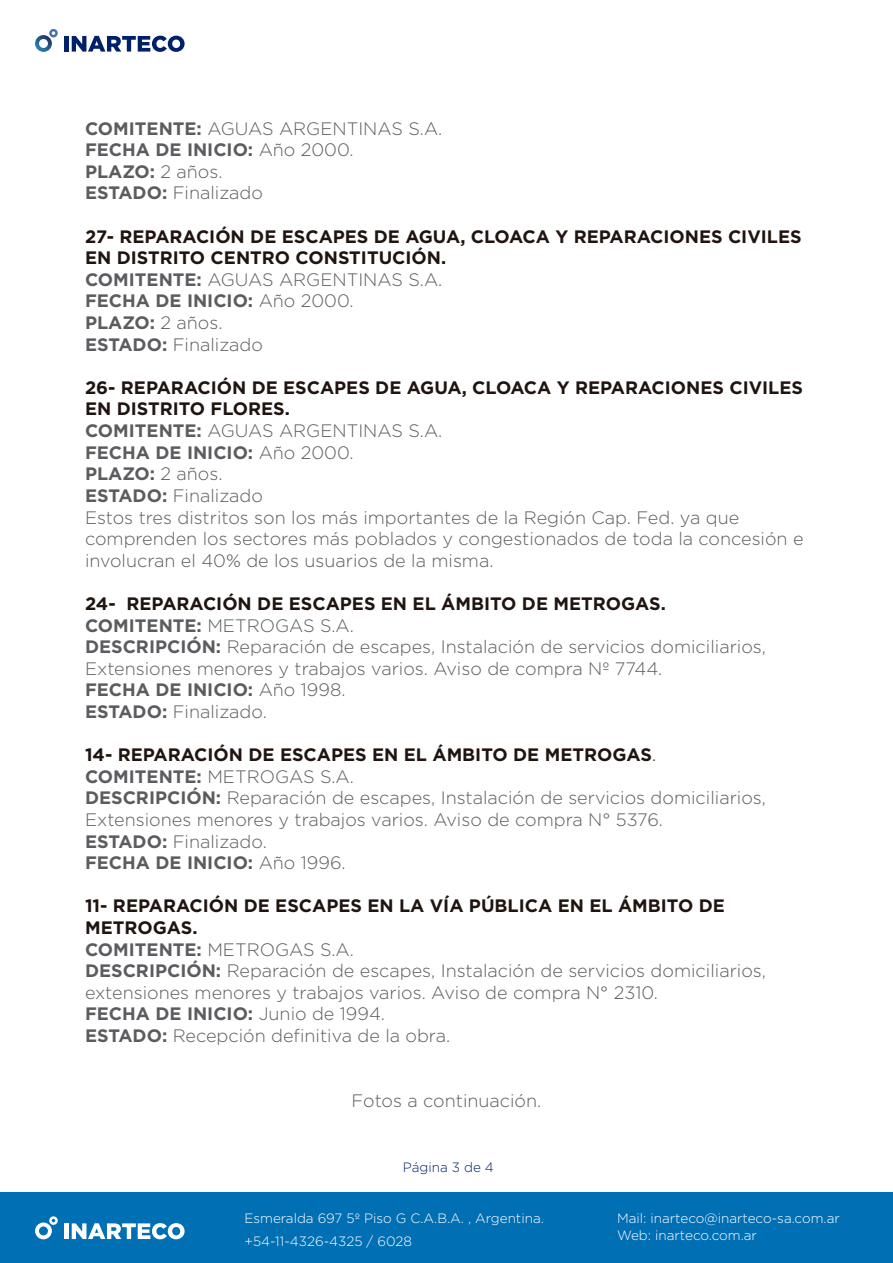
<style>
.page{position:relative;width:893px;height:1263px;background:#fff}
.page>*{position:absolute;margin:0;border:0;box-sizing:border-box;transform-origin:0 0}
.t1{font:300 18px/21.6px "Gotham HTF";color:#5c5b5f}
.t2{font:700 18px/21.6px "Gotham HTF";color:#1f1410}
.t3{font:300 13.5px/22.5px "Gotham HTF";color:#fff}
.t4{font:300 13.5px "Gotham HTF";color:#001f66}
.s1{font-weight:700}
.s2{color:#5c5b5f}
.s3{font-weight:300;color:#5c5b5f}
.s4{font-weight:700;color:#1f1410}
.s5{color:#1f1410}
</style>
<div class="page">
<svg style="left:35px;top:29px;width:23px;height:23px"></svg>
<hr style="left:65px;top:36px;width:4px;height:16px;background:#002169">
<svg style="left:72px;top:36px;width:113px;height:16px"></svg>
<div style="left:0;top:1192px;width:893px;height:71px;background:#006fb4"></div>
<svg style="left:35px;top:1216px;width:23px;height:23px"></svg>
<hr style="left:65px;top:1223px;width:4px;height:16px;background:#fff">
<svg style="left:72px;top:1223px;width:113px;height:16px"></svg>
<p class="t1" style="left:85px;top:117px;width:359px"><span class="s1">COMITENTE:</span> AGUAS ARGENTINAS S.A.<br><span class="s1">FECHA DE INICIO:</span> Año 2000.<br><span class="s1">PLAZO:</span> 2 años.<br><span class="s1">ESTADO:</span> Finalizado</p>
<p class="t2" style="left:85px;top:225px;width:718px">27- REPARACIÓN DE ESCAPES DE AGUA, CLOACA Y REPARACIONES CIVILES<br>EN DISTRITO CENTRO CONSTITUCIÓN.<br><span class="s2">COMITENTE:</span> <span class="s3">AGUAS ARGENTINAS S.A.<br></span><span class="s2">FECHA DE INICIO:</span> <span class="s3">Año 2000.<br></span><span class="s2">PLAZO:</span> <span class="s3">2 años.<br></span><span class="s2">ESTADO:</span> <span class="s3">Finalizado</span></p>
<p class="t1" style="left:85px;top:376px;width:720px"><span class="s4">26- REPARACIÓN DE ESCAPES DE AGUA, CLOACA Y REPARACIONES CIVILES EN DISTRITO FLORES.<br></span><span class="s1">COMITENTE:</span> AGUAS ARGENTINAS S.A.<br><span class="s1">FECHA DE INICIO:</span> Año 2000.<br><span class="s1">PLAZO:</span> 2 años.<br><span class="s1">ESTADO:</span> Finalizado<br>Estos tres distritos son los más importantes de la Región Cap. Fed. ya que comprenden los sectores más poblados y congestionados de toda la concesión e involucran el 40% de los usuarios de la misma.</p>
<p class="t1" style="left:85px;top:592px;width:682px"><span class="s4">24- REPARACIÓN DE ESCAPES EN EL ÁMBITO DE METROGAS.<br></span><span class="s1">COMITENTE:</span> METROGAS S.A.<br><span class="s1">DESCRIPCIÓN:</span> Reparación de escapes, Instalación de servicios domiciliarios, Extensiones menores y trabajos varios. Aviso de compra Nº 7744.<br><span class="s1">FECHA DE INICIO:</span> Año 1998.<br><span class="s1">ESTADO:</span> Finalizado.</p>
<p class="t1" style="left:85px;top:744px;width:682px"><span class="s4">14- REPARACIÓN DE ESCAPES EN EL ÁMBITO DE METROGAS</span><span class="s5">.<br></span><span class="s1">COMITENTE:</span> METROGAS S.A.<br><span class="s1">DESCRIPCIÓN:</span> Reparación de escapes, Instalación de servicios domiciliarios, Extensiones menores y trabajos varios. Aviso de compra N° 5376.<br><span class="s1">ESTADO:</span> Finalizado.<br><span class="s1">FECHA DE INICIO:</span> Año 1996.</p>
<p class="t1" style="left:85px;top:895px;width:682px"><span class="s4">11- REPARACIÓN DE ESCAPES EN LA VÍA PÚBLICA EN EL ÁMBITO DE METROGAS.<br></span><span class="s1">COMITENTE:</span> METROGAS S.A.<br><span class="s1">DESCRIPCIÓN:</span> Reparación de escapes, Instalación de servicios domiciliarios, extensiones menores y trabajos varios. Aviso de compra N° 2310.<br><span class="s1">FECHA DE INICIO:</span> Junio de 1994.<br><span class="s1">ESTADO:</span> Recepción definitiva de la obra.</p>
<p class="t1" style="left:352px;top:1089px;width:191px">Fotos a continuación.</p>
<p class="t4" style="left:403px;top:1159px;width:93px">Página 3 de 4</p>
<p class="t3" style="left:244px;top:1207px;width:301px">Esmeralda 697 5º Piso G C.A.B.A. , Argentina. +54-11-4326-4325 / 6028</p>
<p class="t3" style="left:617px;top:1210px;width:224px;line-height:16.2px">Mail: inarteco@inarteco-sa.com.ar<br>Web: inarteco.com.ar</p>
</div>
